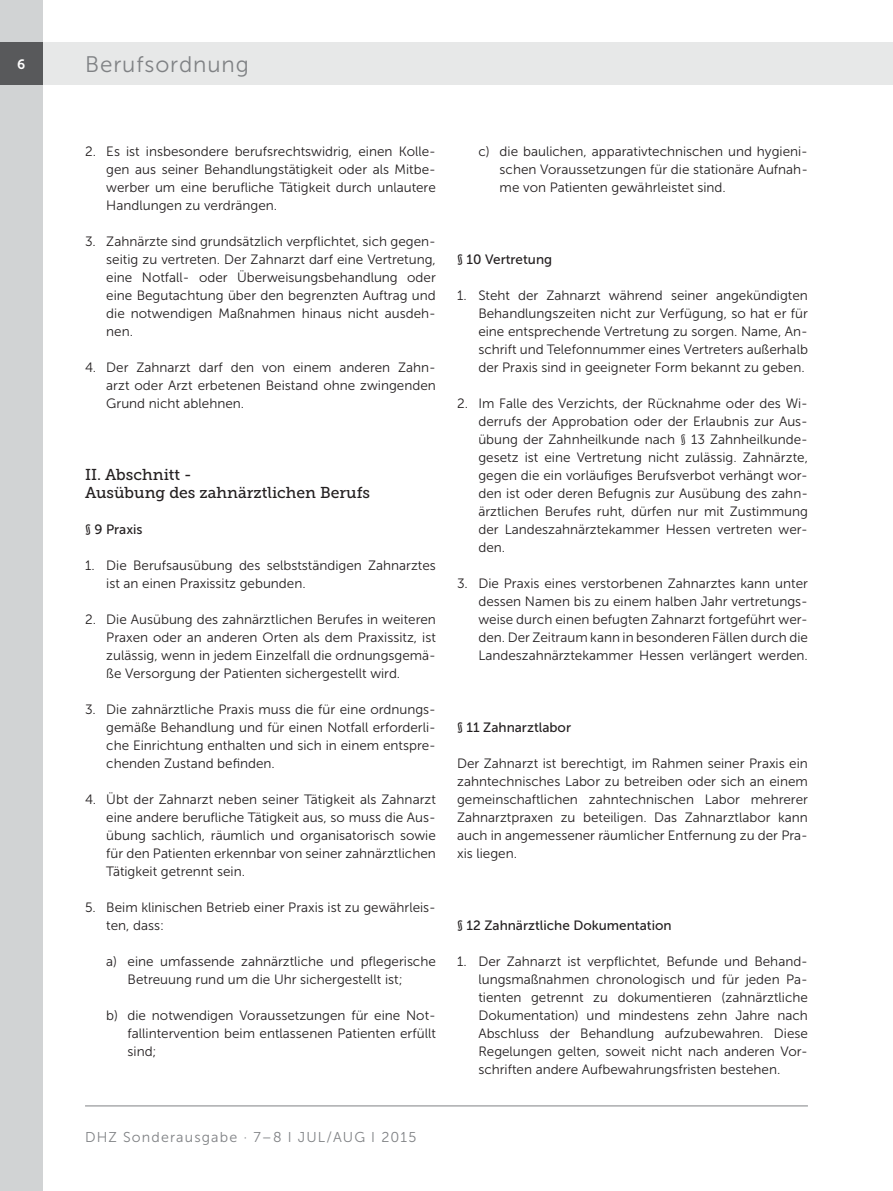
<style>
.page{position:relative;width:893px;height:1191px;background:#fff}
.page>*{position:absolute;margin:0;border:0;box-sizing:border-box;transform-origin:0 0}
.t1{font:22.5px "Museo Sans 300";letter-spacing:.04em;color:#808285}
.t2{font:15.75px/18px "Museo Slab 500";color:#231f20}
.t3{font:14.25px "Museo Sans 300";letter-spacing:.08em;color:#808285}
.t4{font:13.5px/18px "Museo Sans 300";color:#231f20;text-align:justify}
.t5{font:13.5px "Museo Sans 500";color:#231f20}
.t6{font:13.5px "Museo Sans 700";color:#fff}
</style>
<div class="page">
<div style="left:0;top:0;width:43px;height:1191px;background:#d1d3d4"></div>
<div style="left:43px;top:43px;width:850px;height:42px;background:#e7e8e8"></div>
<div style="left:0;top:43px;width:43px;height:42px;background:#58595b"></div>
<hr style="left:85px;top:1105px;width:723px;height:1px;background:#808285">
<p class="t6" style="left:17px;top:57px;width:10px">6</p>
<h1 class="t1" style="left:85px;top:52px;width:165px">Berufsordnung</h1>
<p class="t4" style="left:106px;top:143px;width:331px;text-indent:-21px">2. Es ist insbesondere berufsrechtswidrig, einen Kolle&shy;gen aus seiner Behandlungstätigkeit oder als Mitbe&shy;werber um eine berufliche Tätigkeit durch unlautere Handlungen zu verdrängen.</p>
<p class="t4" style="left:106px;top:233px;width:331px;text-indent:-21px">3. Zahnärzte sind grundsätzlich verpflichtet, sich gegen&shy;seitig zu vertreten. Der Zahnarzt darf eine Vertretung, eine Notfall- oder Überweisungsbehandlung oder eine Begutachtung über den begrenzten Auftrag und die notwendigen Maßnahmen hinaus nicht ausdeh&shy;nen.</p>
<p class="t4" style="left:106px;top:359px;width:331px;text-indent:-21px">4. Der Zahnarzt darf den von einem anderen Zahn&shy;arzt oder Arzt erbetenen Beistand ohne zwingenden Grund nicht ablehnen.</p>
<p class="t2" style="left:85px;top:466px;width:287px">II. Abschnitt -<br>Ausübung des zahnärztlichen Berufs</p>
<p class="t5" style="left:85px;top:522px;width:59px">§ 9 Praxis</p>
<p class="t4" style="left:106px;top:557px;width:331px;text-indent:-21px">1. Die Berufsausübung des selbstständigen Zahnarztes ist an einen Praxissitz gebunden.</p>
<p class="t4" style="left:106px;top:611px;width:331px;text-indent:-21px">2. Die Ausübung des zahnärztlichen Berufes in weiteren Praxen oder an anderen Orten als dem Praxissitz, ist zulässig, wenn in jedem Einzelfall die ordnungsgemä&shy;ße Versorgung der Patienten sichergestellt wird.</p>
<p class="t4" style="left:106px;top:701px;width:331px;text-indent:-21px">3. Die zahnärztliche Praxis muss die für eine ordnungs&shy;gemäße Behandlung und für einen Notfall erforderli&shy;che Einrichtung enthalten und sich in einem entspre&shy;chenden Zustand befinden.</p>
<p class="t4" style="left:106px;top:791px;width:331px;text-indent:-21px">4. Übt der Zahnarzt neben seiner Tätigkeit als Zahnarzt eine andere berufliche Tätigkeit aus, so muss die Aus&shy;übung sachlich, räumlich und organisatorisch sowie für den Patienten erkennbar von seiner zahnärztlichen Tätigkeit getrennt sein.</p>
<p class="t4" style="left:106px;top:899px;width:331px;text-indent:-21px">5. Beim klinischen Betrieb einer Praxis ist zu gewährleis&shy;ten, dass:</p>
<p class="t4" style="left:128px;top:953px;width:310px;text-indent:-21px">a) eine umfassende zahnärztliche und pflegerische<br>Betreuung rund um die Uhr sichergestellt ist;</p>
<p class="t4" style="left:128px;top:1007px;width:310px;text-indent:-21px">b) die notwendigen Voraussetzungen für eine Not&shy;fallintervention beim entlassenen Patienten erfüllt sind;</p>
<p class="t3" style="left:85px;top:1129px;width:333px">DHZ Sonderausgabe · 7–8 I JUL/AUG I 2015</p>
<p class="t4" style="left:500px;top:143px;width:310px;text-indent:-21px">c) die baulichen, apparativtechnischen und hygieni&shy;schen Voraussetzungen für die stationäre Aufnah&shy;me von Patienten gewährleistet sind.</p>
<p class="t5" style="left:457px;top:252px;width:97px">§ 10 Vertretung</p>
<p class="t4" style="left:478px;top:287px;width:331px;text-indent:-21px">1. Steht der Zahnarzt während seiner angekündigten Behandlungszeiten nicht zur Verfügung, so hat er für eine entsprechende Vertretung zu sorgen. Name, An&shy;schrift und Telefonnummer eines Vertreters außerhalb der Praxis sind in geeigneter Form bekannt zu geben.</p>
<p class="t4" style="left:478px;top:395px;width:331px;text-indent:-21px">2. Im Falle des Verzichts, der Rücknahme oder des Wi&shy;derrufs der Approbation oder der Erlaubnis zur Aus&shy;übung der Zahnheilkunde nach § 13 Zahnheilkunde&shy;gesetz ist eine Vertretung nicht zulässig. Zahnärzte, gegen die ein vorläufiges Berufsverbot verhängt wor&shy;den ist oder deren Befugnis zur Ausübung des zahn&shy;ärztlichen Berufes ruht, dürfen nur mit Zustimmung der Landeszahnärztekammer Hessen vertreten wer&shy;den.</p>
<p class="t4" style="left:478px;top:574px;width:331px;text-indent:-21px">3. Die Praxis eines verstorbenen Zahnarztes kann unter dessen Namen bis zu einem halben Jahr vertretungs&shy;weise durch einen befugten Zahnarzt fortgeführt wer&shy;den. Der Zeitraum kann in besonderen Fällen durch die Landeszahnärztekammer Hessen verlängert werden.</p>
<p class="t5" style="left:457px;top:720px;width:116px">§ 11 Zahnarztlabor</p>
<p class="t4" style="left:457px;top:754px;width:352px">Der Zahnarzt ist berechtigt, im Rahmen seiner Praxis ein zahntechnisches Labor zu betreiben oder sich an einem gemeinschaftlichen zahntechnischen Labor mehrerer Zahnarztpraxen zu beteiligen. Das Zahnarztlabor kann auch in angemessener räumlicher Entfernung zu der Pra&shy;xis liegen.</p>
<p class="t5" style="left:457px;top:918px;width:216px">§ 12 Zahnärztliche Dokumentation</p>
<p class="t4" style="left:478px;top:952px;width:331px;text-indent:-21px">1. Der Zahnarzt ist verpflichtet, Befunde und Behand&shy;lungsmaßnahmen chronologisch und für jeden Pa&shy;tienten getrennt zu dokumentieren (zahnärztliche Dokumentation) und mindestens zehn Jahre nach Abschluss der Behandlung aufzubewahren. Diese Regelungen gelten, soweit nicht nach anderen Vor&shy;schriften andere Aufbewahrungsfristen bestehen.</p>
</div>
